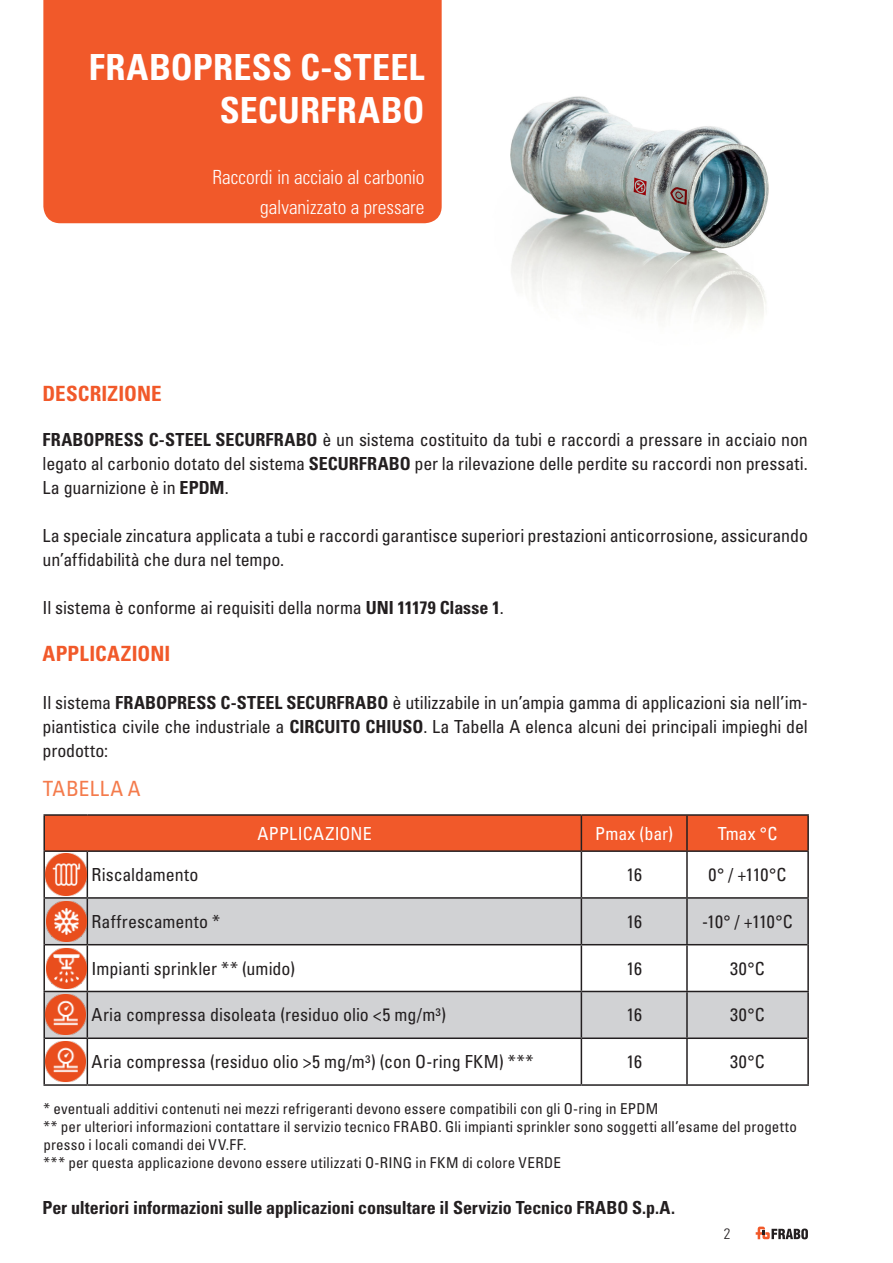
<style>
.page{position:relative;width:893px;height:1263px;background:#fff}
.page>*{position:absolute;margin:0;border:0;box-sizing:border-box;transform-origin:0 0}
.TITOLO_WHITE{font:700 condensed 36px "Univers LT Std";letter-spacing:.005em;color:#fff}
.TITOLO_SEZIONE_CATEG{font:700 condensed 21px "Univers LT Std";letter-spacing:.01em;color:#f1592a}
.SOTTOTITOLO_SEZIONE{font:condensed 21px "Univers LT Std";letter-spacing:.02em;color:#f47b4c}
.tipo_raccordi{font:300 condensed 19.5px "Univers LT Std";color:#fff}
.Paragrafo_standard{font:condensed 18px/24px "Univers LT Std";letter-spacing:-.01em;color:#231f20}
.DATI_TABELLA{font:condensed 18px "Univers LT Std";color:#231f20}
.Paragrafo_standard-2{font:700 condensed 18px "Univers LT Std";letter-spacing:-.005em;color:#231f20}
.INTESTAZIONE_TABELLA{font:condensed 18px "Univers LT Std";letter-spacing:-.005em;color:#fff}
.DATI_TABELLA-2{font:condensed 18px "Univers LT Std";letter-spacing:.015em;color:#fff}
.DESCRIZIONE_PRODOTTO{font:condensed 15px/18px "Univers LT Std";letter-spacing:.01em;color:#231f20}
.t1{font:300 condensed 15px "Univers LT Std";color:#231f20}
.s1{font-weight:700}
</style>
<div class="page">
<svg style="left:756px;top:1226px;width:52px;height:13px"></svg>
<div style="left:45px;top:816px;width:762px;height:34px;background:#f1592a"></div>
<svg style="left:88px;top:899px;width:719px;height:138px;fill:#d1d2d4"></svg>
<hr style="left:43px;top:814px;width:44px;height:2px;background:#231f20">
<hr style="left:43px;top:816px;width:2px;height:34px;background:#231f20">
<hr style="left:87px;top:814px;width:494px;height:2px;background:#231f20">
<hr style="left:581px;top:814px;width:106px;height:2px;background:#231f20">
<hr style="left:581px;top:816px;width:1px;height:34px;background:#231f20">
<hr style="left:687px;top:814px;width:122px;height:2px;background:#231f20">
<hr style="left:686px;top:816px;width:2px;height:34px;background:#231f20">
<hr style="left:807px;top:816px;width:2px;height:34px;background:#231f20">
<hr style="left:43px;top:850px;width:44px;height:2px;background:#231f20">
<hr style="left:87px;top:850px;width:494px;height:2px;background:#231f20">
<hr style="left:581px;top:850px;width:106px;height:2px;background:#231f20">
<hr style="left:687px;top:850px;width:122px;height:2px;background:#231f20">
<hr style="left:87px;top:944px;width:494px;height:1px;background:#231f20">
<hr style="left:581px;top:944px;width:106px;height:1px;background:#231f20">
<hr style="left:687px;top:944px;width:120px;height:1px;background:#231f20">
<hr style="left:45px;top:1037px;width:42px;height:2px;background:#231f20">
<hr style="left:87px;top:1037px;width:494px;height:2px;background:#231f20">
<hr style="left:581px;top:1037px;width:106px;height:2px;background:#231f20">
<hr style="left:687px;top:1037px;width:120px;height:2px;background:#231f20">
<hr style="left:43px;top:852px;width:2px;height:45px;background:#231f20">
<hr style="left:87px;top:852px;width:1px;height:45px;background:#231f20">
<hr style="left:581px;top:852px;width:1px;height:45px;background:#231f20">
<hr style="left:686px;top:852px;width:2px;height:45px;background:#231f20">
<hr style="left:807px;top:852px;width:2px;height:45px;background:#231f20">
<hr style="left:43px;top:897px;width:44px;height:2px;background:#231f20">
<hr style="left:43px;top:899px;width:2px;height:46px;background:#231f20">
<hr style="left:87px;top:897px;width:494px;height:2px;background:#231f20">
<hr style="left:87px;top:899px;width:1px;height:45px;background:#231f20">
<hr style="left:581px;top:897px;width:106px;height:2px;background:#231f20">
<hr style="left:581px;top:899px;width:1px;height:45px;background:#231f20">
<hr style="left:687px;top:897px;width:122px;height:2px;background:#231f20">
<hr style="left:686px;top:899px;width:2px;height:45px;background:#231f20">
<hr style="left:807px;top:899px;width:2px;height:46px;background:#231f20">
<hr style="left:43px;top:945px;width:2px;height:46px;background:#231f20">
<hr style="left:87px;top:945px;width:1px;height:46px;background:#231f20">
<hr style="left:581px;top:945px;width:1px;height:46px;background:#231f20">
<hr style="left:686px;top:945px;width:2px;height:46px;background:#231f20">
<hr style="left:807px;top:945px;width:2px;height:46px;background:#231f20">
<hr style="left:43px;top:991px;width:44px;height:1px;background:#231f20">
<hr style="left:43px;top:992px;width:2px;height:46px;background:#231f20">
<hr style="left:87px;top:991px;width:494px;height:1px;background:#231f20">
<hr style="left:87px;top:992px;width:1px;height:45px;background:#231f20">
<hr style="left:581px;top:991px;width:106px;height:1px;background:#231f20">
<hr style="left:581px;top:992px;width:1px;height:45px;background:#231f20">
<hr style="left:687px;top:991px;width:122px;height:1px;background:#231f20">
<hr style="left:686px;top:992px;width:2px;height:45px;background:#231f20">
<hr style="left:807px;top:992px;width:2px;height:46px;background:#231f20">
<hr style="left:43px;top:1038px;width:2px;height:46px;background:#231f20">
<hr style="left:87px;top:1039px;width:1px;height:45px;background:#231f20">
<hr style="left:581px;top:1039px;width:1px;height:45px;background:#231f20">
<hr style="left:686px;top:1039px;width:2px;height:45px;background:#231f20">
<hr style="left:807px;top:1038px;width:2px;height:46px;background:#231f20">
<hr style="left:43px;top:1084px;width:44px;height:2px;background:#231f20">
<hr style="left:87px;top:1084px;width:494px;height:2px;background:#231f20">
<hr style="left:581px;top:1084px;width:106px;height:2px;background:#231f20">
<hr style="left:687px;top:1084px;width:122px;height:2px;background:#231f20">
<img style="left:45px;top:852px;width:42px;height:45px">
<img style="left:45px;top:899px;width:42px;height:138px">
<img style="left:45px;top:1039px;width:42px;height:45px">
<img style="left:510px;top:96px;width:259px;height:229px">
<div style="left:43px;top:0;width:399px;height:223px;background:#f1592a"></div>
<p class="TITOLO_WHITE" style="left:89px;top:45px;width:337px">FRABOPRESS C-STEEL</p>
<p class="TITOLO_WHITE" style="left:220px;top:88px;width:206px">SECURFRABO</p>
<p class="tipo_raccordi" style="left:212px;top:166px;width:214px">Raccordi in acciaio al carbonio</p>
<p class="tipo_raccordi" style="left:260px;top:195px;width:166px">galvanizzato a pressare</p>
<p class="TITOLO_SEZIONE_CATEG" style="left:43px;top:381px;width:121px">DESCRIZIONE</p>
<p class="Paragrafo_standard" style="left:43px;top:427px;width:767px"><span class="s1">FRABOPRESS C-STEEL SECURFRABO</span> è un sistema costituito da tubi e raccordi a pressare in acciaio non legato al carbonio dotato del sistema <span class="s1">SECURFRABO</span> per la rilevazione delle perdite su raccordi non pressati.</p>
<p class="Paragrafo_standard" style="left:43px;top:475px;width:188px">La guarnizione è in <span class="s1">EPDM</span>.</p>
<p class="Paragrafo_standard" style="left:43px;top:523px;width:767px">La speciale zincatura applicata a tubi e raccordi garantisce superiori prestazioni anticorrosione, assicurando un’affidabilità che dura nel tempo.</p>
<p class="Paragrafo_standard" style="left:43px;top:595px;width:463px">Il sistema è conforme ai requisiti della norma <span class="s1">UNI 11179 Classe 1</span>.</p>
<p class="TITOLO_SEZIONE_CATEG" style="left:43px;top:640px;width:129px">APPLICAZIONI</p>
<p class="Paragrafo_standard" style="left:43px;top:690px;width:767px;text-align:justify">Il sistema <span class="s1">FRABOPRESS C-STEEL SECURFRABO</span> è utilizzabile in un’ampia gamma di applicazioni sia nell’im&shy;piantistica civile che industriale a <span class="s1">CIRCUITO CHIUSO</span>. La Tabella A elenca alcuni dei principali impieghi del prodotto:</p>
<p class="SOTTOTITOLO_SEZIONE" style="left:43px;top:775px;width:99px">TABELLA A</p>
<p class="DATI_TABELLA-2" style="left:257px;top:822px;width:116px">APPLICAZIONE</p>
<p class="INTESTAZIONE_TABELLA" style="left:595px;top:822px;width:79px">Pmax (bar)</p>
<p class="INTESTAZIONE_TABELLA" style="left:718px;top:822px;width:61px">Tmax °C</p>
<p class="DATI_TABELLA" style="left:92px;top:863px;width:108px">Riscaldamento</p>
<p class="DATI_TABELLA" style="left:626px;top:863px;width:17px">16</p>
<p class="DATI_TABELLA" style="left:709px;top:863px;width:79px">0° / +110°C</p>
<p class="DATI_TABELLA" style="left:92px;top:910px;width:130px">Raffrescamento *</p>
<p class="DATI_TABELLA" style="left:626px;top:910px;width:17px">16</p>
<p class="DATI_TABELLA" style="left:702px;top:910px;width:92px">-10° / +110°C</p>
<p class="DATI_TABELLA" style="left:92px;top:957px;width:205px">Impianti sprinkler ** (umido)</p>
<p class="DATI_TABELLA" style="left:626px;top:957px;width:17px">16</p>
<p class="DATI_TABELLA" style="left:730px;top:957px;width:36px">30°C</p>
<p class="DATI_TABELLA" style="left:92px;top:1003px;width:356px">Aria compressa disoleata (residuo olio &lt;5 mg/m³)</p>
<p class="DATI_TABELLA" style="left:626px;top:1003px;width:17px">16</p>
<p class="DATI_TABELLA" style="left:730px;top:1003px;width:36px">30°C</p>
<p class="DATI_TABELLA" style="left:92px;top:1050px;width:443px">Aria compressa (residuo olio &gt;5 mg/m³) (con O-ring FKM) ***</p>
<p class="DATI_TABELLA" style="left:626px;top:1050px;width:17px">16</p>
<p class="DATI_TABELLA" style="left:730px;top:1050px;width:36px">30°C</p>
<p class="DESCRIZIONE_PRODOTTO" style="left:43px;top:1099px;width:616px">* eventuali additivi contenuti nei mezzi refrigeranti devono essere compatibili con gli O-ring in EPDM</p>
<p class="DESCRIZIONE_PRODOTTO" style="left:43px;top:1117px;width:755px">** per ulteriori informazioni contattare il servizio tecnico FRABO. Gli impianti sprinkler sono soggetti all’esame del progetto presso i locali comandi dei VV.FF.</p>
<p class="DESCRIZIONE_PRODOTTO" style="left:43px;top:1153px;width:519px">*** per questa applicazione devono essere utilizzati O-RING in FKM di colore VERDE</p>
<p class="Paragrafo_standard-2" style="left:43px;top:1196px;width:634px">Per ulteriori informazioni sulle applicazioni consultare il Servizio Tecnico FRABO S.p.A.</p>
<p class="t1" style="left:724px;top:1225px;width:8px">2</p>
</div>
